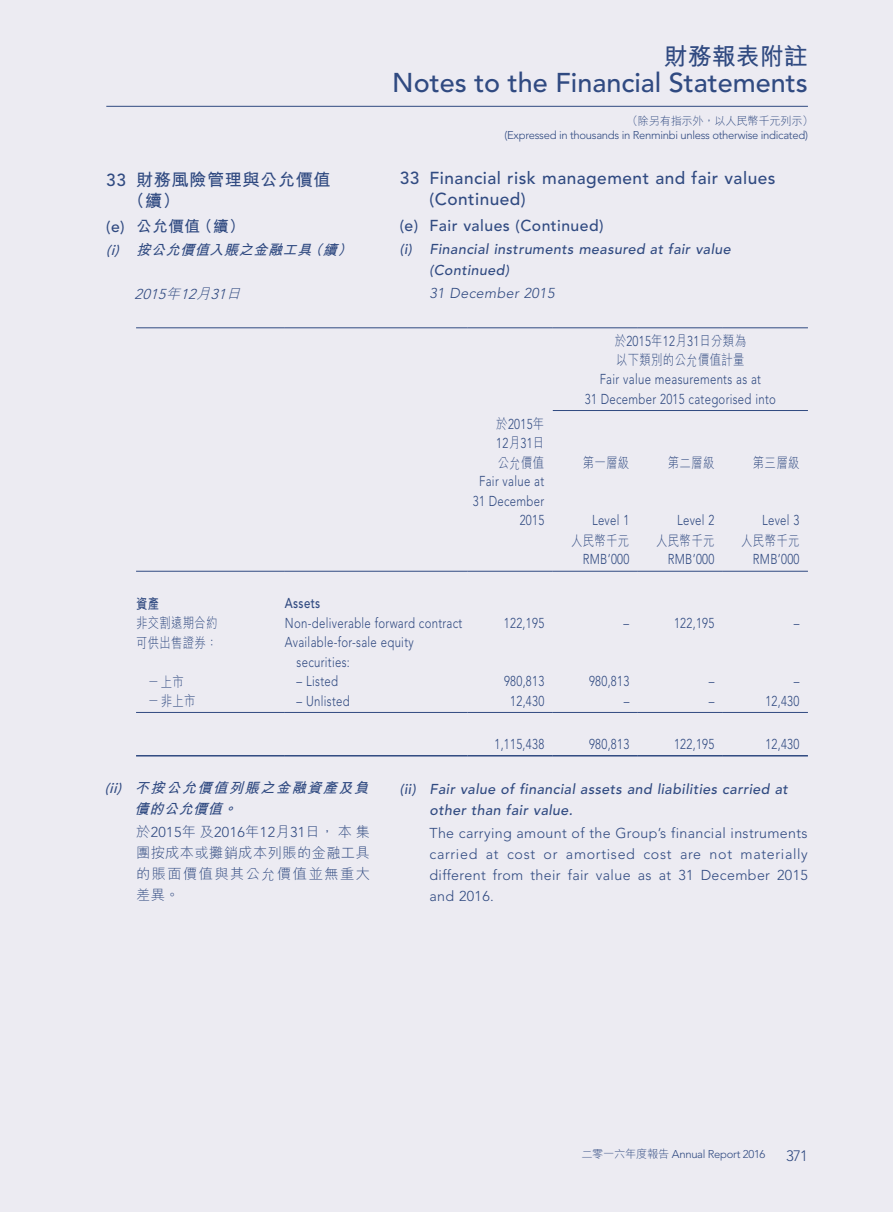
<style>
.page{position:relative;width:893px;height:1212px;background:#ecebf2}
.page>*{position:absolute;margin:0;border:0;box-sizing:border-box;transform-origin:0 0}
.t1{font:500 27px "Avenir LT Std";color:#304a81}
.t2{font:700 24px "M Hei HK";color:#304a81}
.t3{font:500 17.25px/21px "Avenir LT Std";letter-spacing:.03em;color:#304a81}
.t4{font:700 17.25px/21px "M Hei HK";letter-spacing:.03em;color:#304a81}
.t5{font:500 15.75px "Avenir LT Std";letter-spacing:.03em;color:#304a81}
.t6{font:700 15.75px "M Hei HK";color:#304a81}
.t7{font:300 15px "Avenir LT Std";color:#304a81}
.t8{font:300 14.25px/19.5px "Avenir LT Std";letter-spacing:.025em;color:#304a81;scale:.8 1}
.t9{font:300 14.25px/21px "Avenir LT Std";letter-spacing:.025em;color:#304a81;text-align:justify}
.t10{font:italic 500 14.25px/21px "Avenir LT Std";letter-spacing:.03em;color:#304a81}
.t11{font:300 14.25px "M Hei HK";letter-spacing:.025em;color:#304a81;scale:.8 1}
.t12{font:italic 700 14.25px/21px "M Hei HK";color:#304a81}
.t13{font:300 14.25px/21px "M Hei HK";letter-spacing:.025em;color:#304a81;text-align:justify}
.t14{font:italic 300 14.25px "Avenir LT Std";letter-spacing:.025em;color:#304a81}
.t15{font:italic 300 14.25px "Avenir LT Std";color:#304a81}
.t16{font:500 14.25px "Avenir LT Std";letter-spacing:.03em;color:#304a81;scale:.8 1}
.t17{font:700 14.25px "M Hei HK";color:#304a81;scale:.8 1}
.t18{font:300 11.25px "Avenir LT Std";letter-spacing:-.025em;color:#304a81}
.t19{font:300 11.25px "M Hei HK";letter-spacing:-.025em;color:#304a81}
.s1{font-family:"Avenir LT Std";font-weight:500}
.s2{font-family:"M Hei HK"}
</style>
<div class="page">
<hr style="left:106px;top:106px;width:702px;height:1px;background:#304a81">
<hr style="left:136px;top:327px;width:149px;height:1px;background:#304a81">
<hr style="left:285px;top:327px;width:183px;height:1px;background:#304a81">
<hr style="left:468px;top:327px;width:85px;height:1px;background:#304a81">
<hr style="left:553px;top:327px;width:85px;height:1px;background:#304a81">
<hr style="left:638px;top:327px;width:85px;height:1px;background:#304a81">
<hr style="left:723px;top:327px;width:85px;height:1px;background:#304a81">
<hr style="left:553px;top:410px;width:255px;height:1px;background:#304a81">
<hr style="left:136px;top:571px;width:149px;height:1px;background:#304a81">
<hr style="left:285px;top:571px;width:183px;height:1px;background:#304a81">
<hr style="left:468px;top:571px;width:85px;height:1px;background:#304a81">
<hr style="left:553px;top:571px;width:85px;height:1px;background:#304a81">
<hr style="left:638px;top:571px;width:85px;height:1px;background:#304a81">
<hr style="left:723px;top:571px;width:85px;height:1px;background:#304a81">
<hr style="left:136px;top:712px;width:149px;height:1px;background:#304a81">
<hr style="left:285px;top:712px;width:183px;height:1px;background:#304a81">
<hr style="left:468px;top:712px;width:85px;height:1px;background:#304a81">
<hr style="left:553px;top:712px;width:85px;height:1px;background:#304a81">
<hr style="left:638px;top:712px;width:85px;height:1px;background:#304a81">
<hr style="left:723px;top:712px;width:85px;height:1px;background:#304a81">
<hr style="left:136px;top:755px;width:149px;height:1px;background:#304a81">
<hr style="left:285px;top:755px;width:183px;height:1px;background:#304a81">
<hr style="left:468px;top:755px;width:85px;height:1px;background:#304a81">
<hr style="left:553px;top:755px;width:85px;height:1px;background:#304a81">
<hr style="left:638px;top:755px;width:85px;height:1px;background:#304a81">
<hr style="left:723px;top:755px;width:85px;height:1px;background:#304a81">
<p class="t4" style="left:127px;top:167px;width:205px;text-indent:-21px"><span class="s1">33</span> 財務風險管理與公允價值（續）</p>
<p class="t6" style="left:106px;top:215px;width:140px"><span class="s1">(e)</span> 公允價值（續）</p>
<p class="t12" style="left:106px;top:238px;width:252px"><span class="s1">(i)</span> 按公允價值入賬之金融工具（續）</p>
<p class="t15" style="left:135px;top:286px;width:112px">2015<span class="s2">年</span>12<span class="s2">月</span>31<span class="s2">日</span></p>
<h2 class="t2" style="left:664px;top:39px;width:145px">財務報表附註</h2>
<h1 class="t1" style="left:392px;top:67px;width:417px">Notes to the Financial Statements</h1>
<p class="t19" style="left:627px;top:113px;width:188px">（除另有指示外，以人民幣千元列示）</p>
<p class="t18" style="left:505px;top:129px;width:305px">(Expressed in thousands in Renminbi unless otherwise indicated)</p>
<p class="t3" style="left:429px;top:168px;width:348px;text-indent:-30px">33 Financial risk management and fair values (Continued)</p>
<p class="t5" style="left:400px;top:216px;width:205px">(e) Fair values (Continued)</p>
<p class="t10" style="left:429px;top:239px;width:303px;text-indent:-30px">(i) Financial instruments measured at fair value (Continued)</p>
<p class="t14" style="left:429px;top:285px;width:126px">31 December 2015</p>
<p class="t8" style="left:615px;top:331px;width:166px"><span class="s2">於</span>2015<span class="s2">年</span>12<span class="s2">月</span>31<span class="s2">日分類為</span></p>
<p class="t11" style="left:616px;top:350px;width:162px">以下類別的公允價值計量</p>
<p class="t8" style="left:585px;top:370px;width:240px;text-align:center">Fair value measurements as at<br>31 December 2015 categorised into</p>
<p class="t8" style="left:496px;top:414px;width:61px"><span class="s2">於</span>2015<span class="s2">年<br></span>12<span class="s2">月</span>31<span class="s2">日</span></p>
<p class="t11" style="left:498px;top:452px;width:60px">公允價值</p>
<p class="t11" style="left:583px;top:452px;width:60px">第一層級</p>
<p class="t11" style="left:668px;top:452px;width:60px">第二層級</p>
<p class="t11" style="left:753px;top:452px;width:60px">第三層級</p>
<p class="t8" style="left:473px;top:472px;width:91px;text-align:right">Fair value at<br>31 December<br>2015</p>
<p class="t8" style="left:592px;top:511px;width:48px">Level 1</p>
<p class="t8" style="left:677px;top:511px;width:48px">Level 2</p>
<p class="t8" style="left:762px;top:511px;width:48px">Level 3</p>
<p class="t11" style="left:571px;top:530px;width:74px">人民幣千元</p>
<p class="t11" style="left:656px;top:530px;width:74px">人民幣千元</p>
<p class="t11" style="left:741px;top:530px;width:74px">人民幣千元</p>
<p class="t8" style="left:583px;top:550px;width:60px">RMB’000</p>
<p class="t8" style="left:668px;top:550px;width:60px">RMB’000</p>
<p class="t8" style="left:753px;top:550px;width:60px">RMB’000</p>
<p class="t17" style="left:136px;top:593px;width:30px">資產</p>
<p class="t16" style="left:285px;top:595px;width:46px">Assets</p>
<p class="t11" style="left:136px;top:613px;width:103px">非交割遠期合約</p>
<p class="t8" style="left:285px;top:613px;width:223px">Non-deliverable forward contract</p>
<p class="t8" style="left:504px;top:613px;width:52px">122,195</p>
<p class="t8" style="left:624px;top:613px;width:9px">–</p>
<p class="t8" style="left:674px;top:613px;width:52px">122,195</p>
<p class="t8" style="left:794px;top:613px;width:9px">–</p>
<p class="t11" style="left:136px;top:632px;width:103px">可供出售證券：</p>
<p class="t8" style="left:297px;top:632px;width:148px;text-indent:-12px">Available-for-sale equity securities:</p>
<p class="t11" style="left:148px;top:671px;width:47px">－上市</p>
<p class="t8" style="left:297px;top:671px;width:53px">– Listed</p>
<p class="t8" style="left:504px;top:671px;width:52px">980,813</p>
<p class="t8" style="left:589px;top:671px;width:52px">980,813</p>
<p class="t8" style="left:709px;top:671px;width:9px">–</p>
<p class="t8" style="left:794px;top:671px;width:9px">–</p>
<p class="t11" style="left:148px;top:691px;width:61px">－非上市</p>
<p class="t8" style="left:297px;top:691px;width:68px">– Unlisted</p>
<p class="t8" style="left:510px;top:691px;width:44px">12,430</p>
<p class="t8" style="left:624px;top:691px;width:9px">–</p>
<p class="t8" style="left:709px;top:691px;width:9px">–</p>
<p class="t8" style="left:765px;top:691px;width:44px">12,430</p>
<p class="t8" style="left:494px;top:735px;width:64px">1,115,438</p>
<p class="t8" style="left:589px;top:735px;width:52px">980,813</p>
<p class="t8" style="left:674px;top:735px;width:52px">122,195</p>
<p class="t8" style="left:765px;top:735px;width:44px">12,430</p>
<p class="t10" style="left:429px;top:778px;width:360px;text-indent:-30px">(ii) Fair value of financial assets and liabilities carried at other than fair value.</p>
<p class="t9" style="left:429px;top:822px;width:380px">The carrying amount of the Group’s financial instruments carried at cost or amortised cost are not materially different from their fair value as at 31 December 2015 and 2016.</p>
<p class="t12" style="left:135px;top:776px;width:240px;text-indent:-30px"><span class="s1">(ii)</span> 不按公允價值列賬之金融資產及負債的公允價值。</p>
<p class="t9" style="left:136px;top:822px;width:235px"><span class="s2">於</span>2015<span class="s2">年及</span>2016<span class="s2">年</span>12<span class="s2">月</span>31<span class="s2">日，本集</span></p>
<p class="t13" style="left:136px;top:842px;width:235px">團按成本或攤銷成本列賬的金融工具的賬面價值與其公允價值並無重大差異。</p>
<p class="t18" style="left:581px;top:1148px;width:186px"><span class="s2">二零一六年度報告</span> Annual Report 2016</p>
<p class="t7" style="left:786px;top:1147px;width:23px">371</p>
</div>
